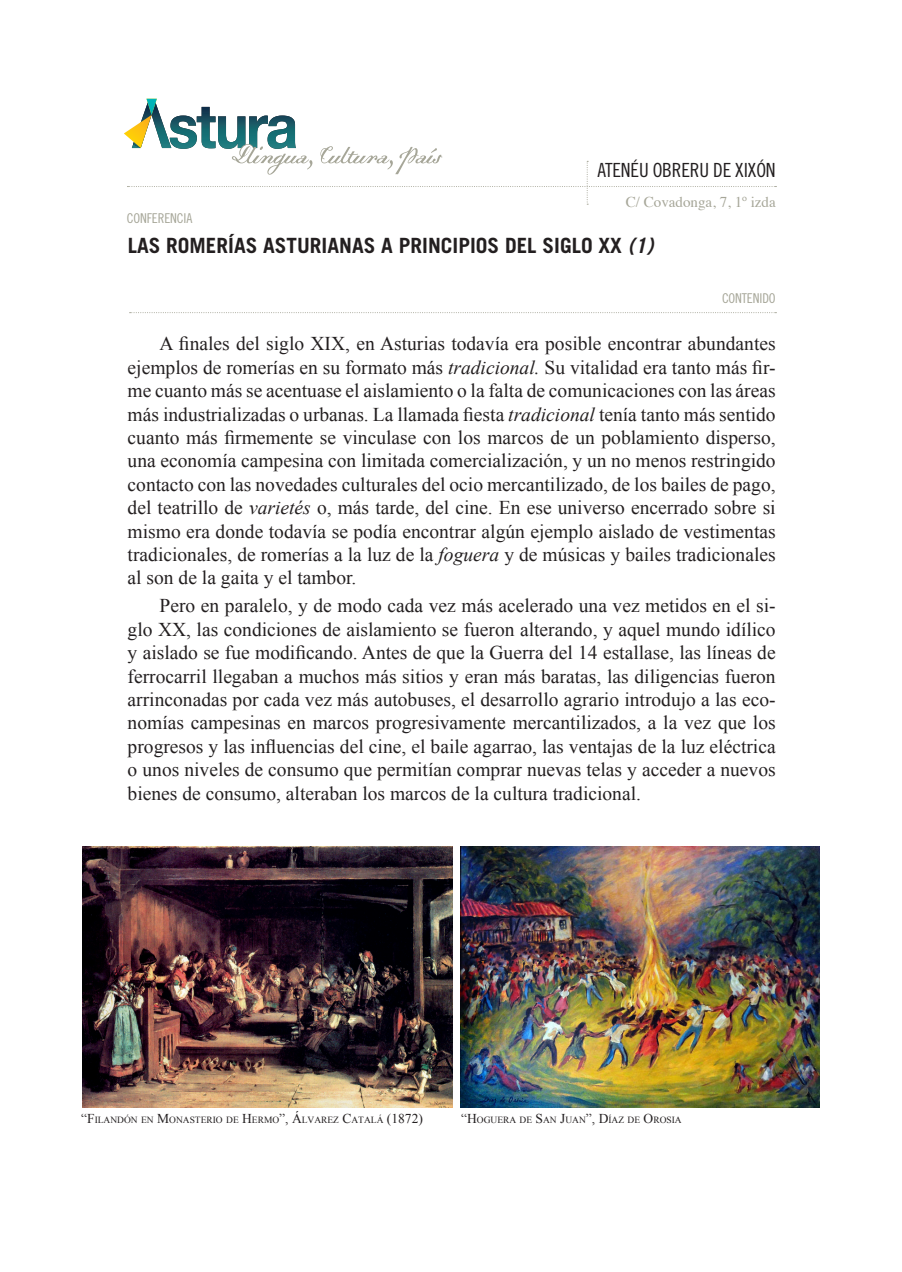
<style>
.page{position:relative;width:902px;height:1272px;background:#fff}
.page>*{position:absolute;margin:0;border:0;box-sizing:border-box;transform-origin:0 0}
.t1{font:700 21px "Trade Gothic";color:#231f20}
.t2{font:19.5px/23.4px "Times New Roman";color:#231f20;text-align:justify}
.t3{font:19.5px "Trade Gothic Cond Eighteen";letter-spacing:-.01em;color:#231f20}
.t4{font:15px "Times";color:#a6a698}
.t5{font:13.5px "Trade Gothic Cond Eighteen";letter-spacing:-.01em;color:#a6a698}
.t6{font:9.45px "Times New Roman";color:#231f20}
.s1{font-style:italic}
.s2{font-size:13.5px}
</style>
<div class="page">
<svg style="left:129px;top:312px;width:647px;height:1px"></svg>
<svg style="left:124px;top:99px;width:652px;height:106px"></svg>
<img style="left:83px;top:846px;width:369px;height:261px">
<img style="left:460px;top:846px;width:359px;height:261px">
<p class="t3" style="left:597px;top:158px;width:180px">ATENÉU OBRERU DE XIXÓN</p>
<p class="t5" style="left:127px;top:210px;width:67px">CONFERENCIA</p>
<p class="t4" style="left:625px;top:188px;width:151px">C/ Covadonga, 7, 1º izda</p>
<p class="t1" style="left:128px;top:232px;width:527px">LAS ROMERÍAS ASTURIANAS A PRINCIPIOS DEL SIGLO XX <span class="s1">(1)</span></p>
<p class="t5" style="left:721px;top:290px;width:55px">CONTENIDO</p>
<p class="t2" style="left:128px;top:332px;width:649px;text-indent:32px">A finales del siglo XIX, en Asturias todavía era posible encontrar abundantes ejemplos de romerías en su formato más <span class="s1">tradicional.</span> Su vitalidad era tanto más fir&shy;me cuanto más se acentuase el aislamiento o la falta de comunicaciones con las áreas más industrializadas o urbanas. La llamada fiesta <span class="s1">tradicional</span> tenía tanto más sentido cuanto más firmemente se vinculase con los marcos de un poblamiento disperso, una economía campesina con limitada comercialización, y un no menos restringido contacto con las novedades culturales del ocio mercantilizado, de los bailes de pago, del teatrillo de <span class="s1">varietés</span> o, más tarde, del cine. En ese universo encerrado sobre si mismo era donde todavía se podía encontrar algún ejemplo aislado de vestimentas tradicionales, de romerías a la luz de la <span class="s1">foguera</span> y de músicas y bailes tradicionales al son de la gaita y el tambor.</p>
<p class="t2" style="left:128px;top:594px;width:649px;text-indent:32px">Pero en paralelo, y de modo cada vez más acelerado una vez metidos en el si&shy;glo XX, las condiciones de aislamiento se fueron alterando, y aquel mundo idílico y aislado se fue modificando. Antes de que la Guerra del 14 estallase, las líneas de ferrocarril llegaban a muchos más sitios y eran más baratas, las diligencias fueron arrinconadas por cada vez más autobuses, el desarrollo agrario introdujo a las eco&shy;nomías campesinas en marcos progresivamente mercantilizados, a la vez que los progresos y las influencias del cine, el baile agarrao, las ventajas de la luz eléctrica o unos niveles de consumo que permitían comprar nuevas telas y acceder a nuevos bienes de consumo, alteraban los marcos de la cultura tradicional.</p>
<p class="t6" style="left:81px;top:1113px;width:343px"><span class="s2">“F</span>ILANDÓN EN <span class="s2">M</span>ONASTERIO DE <span class="s2">H</span>ERMO<span class="s2">”, Á</span>LVAREZ <span class="s2">C</span>ATALÁ <span class="s2">(1872)</span></p>
<p class="t6" style="left:461px;top:1113px;width:222px"><span class="s2">“H</span>OGUERA DE <span class="s2">S</span>AN <span class="s2">J</span>UAN<span class="s2">”, D</span>ÍAZ DE <span class="s2">O</span>ROSIA</p>
</div>
